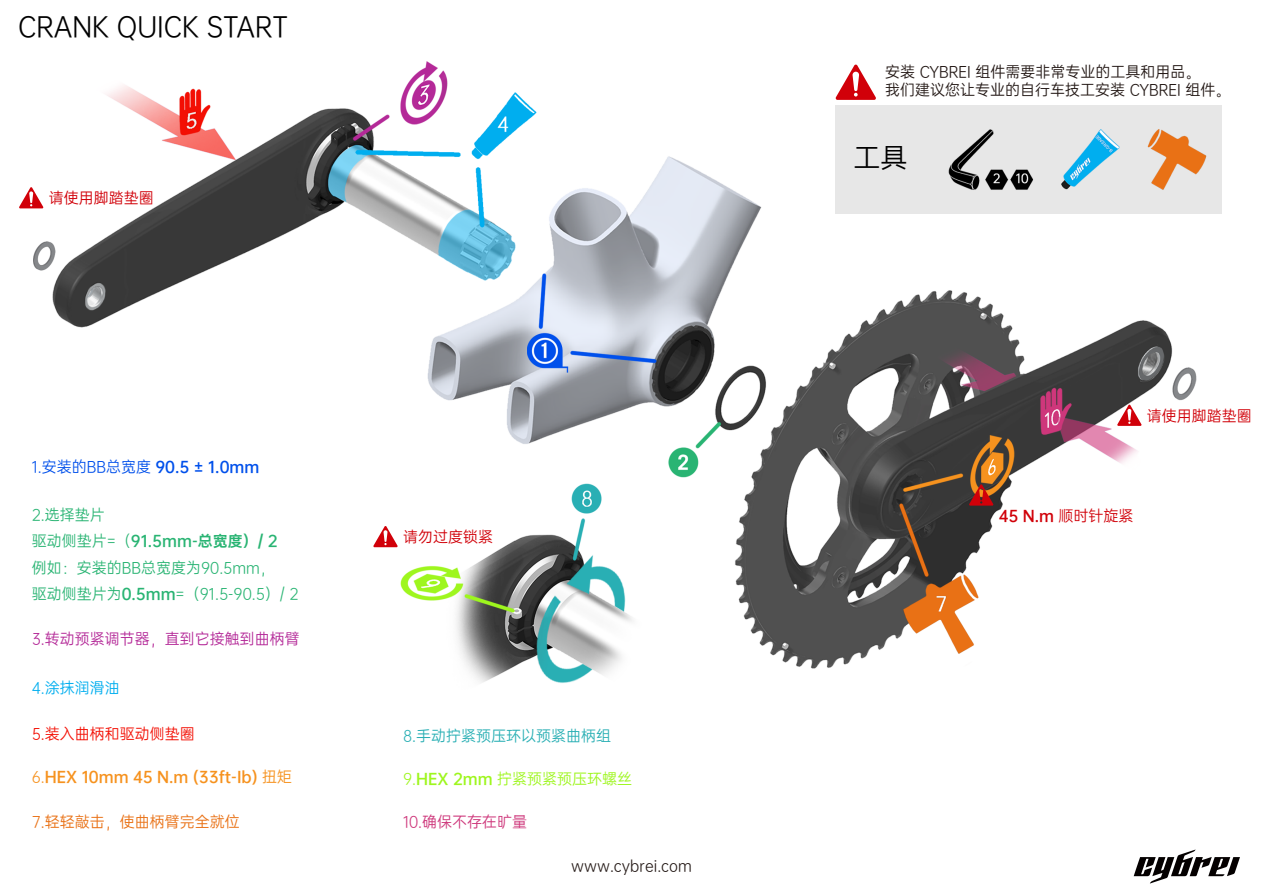
<style>
.page{position:relative;width:1263px;height:893px;background:#fff}
.page>*{position:absolute;margin:0;border:0;box-sizing:border-box;transform-origin:0 0}
.t1{font:27px "OPPO Sans R";color:#000}
.t2{font:15px/18px "OPPO Sans R";color:#231815}
.t3{font:15px/26.2px "OPPO Sans R";color:#29b473}
.t4{font:15px "OPPO Sans B";color:#f6921e}
.t5{font:15px "OPPO Sans R";color:#0050eb}
.t6{font:15px "OPPO Sans R";color:#d10009}
.t7{font:15px "OPPO Sans B";color:#29b473}
.t8{font:15px "OPPO Sans R";color:#b42998}
.t9{font:15px "OPPO Sans R";color:#9ef61e}
.t10{font:15px "OPPO Sans R";color:#e97115}
.t11{font:15px "OPPO Sans R";color:#29afb4}
.t12{font:15px "OPPO Sans R";color:#f30f04}
.t13{font:15px "OPPO Sans R";color:#ce377b}
.t14{font:15px "OPPO Sans B";color:#d10009}
.t15{font:15px "OPPO Sans R";color:#00aeef}
.s1{font-family:"OPPO Sans B"}
.s2{font-family:"OPPO Sans R"}
</style>
<div class="page">
<img style="left:34px;top:62px;width:1162px;height:621px">
<svg style="left:1134px;top:849px;width:106px;height:34px"></svg>
<img style="left:836px;top:106px;width:385px;height:107px">
<svg style="left:835px;top:64px;width:41px;height:36px"></svg>
<svg style="left:373px;top:526px;width:25px;height:21px"></svg>
<svg style="left:19px;top:187px;width:25px;height:21px"></svg>
<svg style="left:1117px;top:404px;width:25px;height:22px"></svg>
<svg style="left:969px;top:484px;width:24px;height:22px"></svg>
<h1 class="t1" style="left:18px;top:6px;width:271px">CRANK QUICK START</h1>
<p class="t6" style="left:49px;top:186px;width:106px">请使用脚踏垫圈</p>
<p class="t5" style="left:32px;top:455px;width:229px">1.安装的BB总宽度 <span class="s1">90.5 ± 1.0mm</span></p>
<p class="t3" style="left:32px;top:501px;width:75px">2.选择垫片</p>
<p class="t7" style="left:32px;top:528px;width:247px"><span class="s2">驱动侧垫片=（</span>91.5mm-总宽度）/ 2</p>
<p class="t3" style="left:32px;top:553px;width:268px">例如：安装的BB总宽度为90.5mm，<br>驱动侧垫片为<span class="s1">0.5mm</span>=（91.5-90.5）/ 2</p>
<p class="t8" style="left:32px;top:627px;width:270px">3.转动预紧调节器，直到它接触到曲柄臂</p>
<p class="t15" style="left:32px;top:676px;width:90px">4.涂抹润滑油</p>
<p class="t12" style="left:32px;top:722px;width:165px">5.装入曲柄和驱动侧垫圈</p>
<p class="t4" style="left:32px;top:764px;width:262px"><span class="s2">6.</span>HEX 10mm 45 N.m (33ft-Ib) <span class="s2">扭矩</span></p>
<p class="t10" style="left:32px;top:810px;width:210px">7.轻轻敲击，使曲柄臂完全就位</p>
<p class="t6" style="left:403px;top:525px;width:91px">请勿过度锁紧</p>
<p class="t11" style="left:403px;top:724px;width:210px">8.手动拧紧预压环以预紧曲柄组</p>
<p class="t9" style="left:403px;top:767px;width:231px">9.<span class="s1">HEX 2mm</span> 拧紧预紧预压环螺丝</p>
<p class="t13" style="left:403px;top:810px;width:126px">10.确保不存在旷量</p>
<p class="t2" style="left:571px;top:855px;width:122px">www.cybrei.com</p>
<p class="t2" style="left:885px;top:62px;width:347px">安装 CYBREI 组件需要非常专业的工具和用品。<br>我们建议您让专业的自行车技工安装 CYBREI 组件。</p>
<h1 class="t1" style="left:854px;top:136px;width:55px">工具</h1>
<p class="t6" style="left:1147px;top:404px;width:106px">请使用脚踏垫圈</p>
<p class="t14" style="left:999px;top:503px;width:136px">45 N.m <span class="s2">顺时针旋紧</span></p>
</div>
